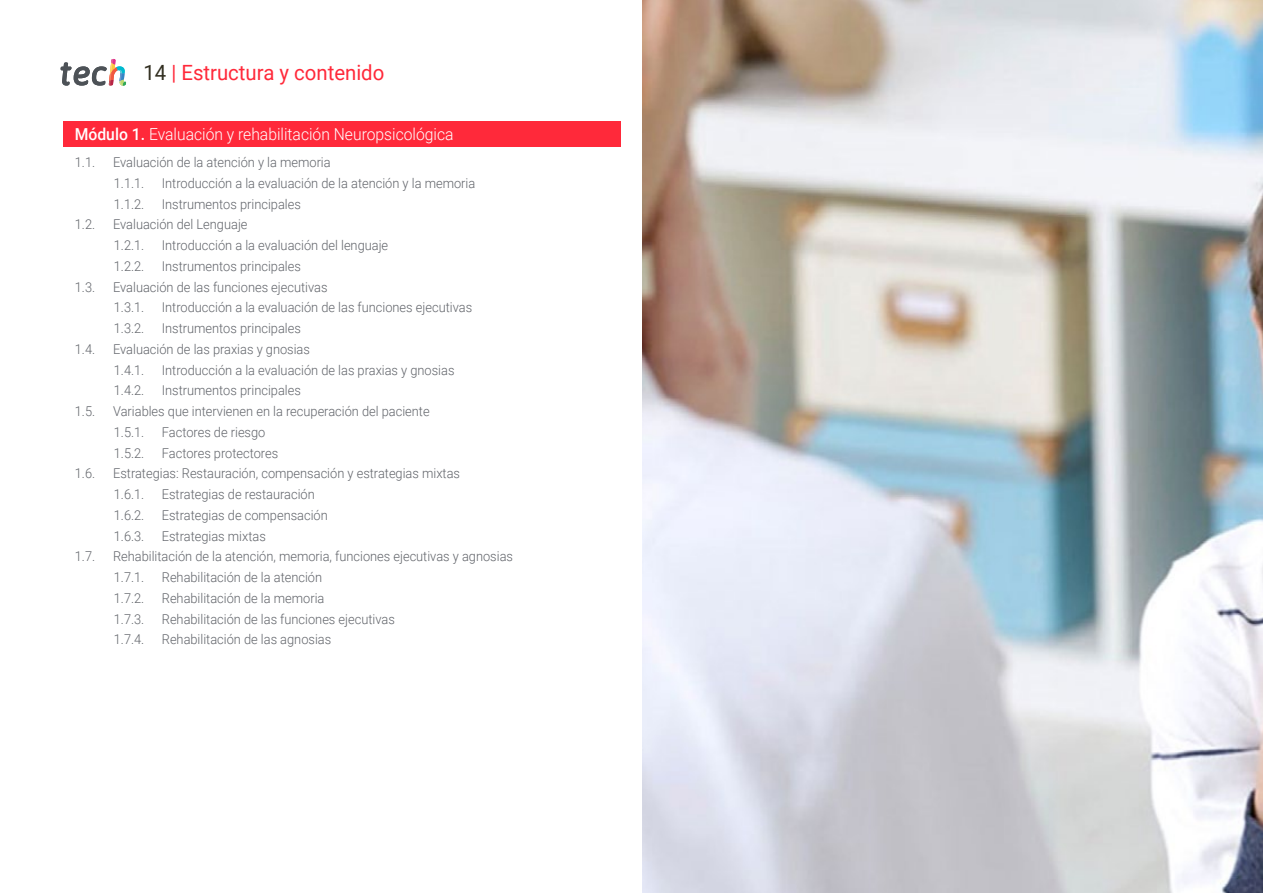
<style>
.page{position:relative;width:1263px;height:893px;background:#fff}
.page>*{position:absolute;margin:0;border:0;box-sizing:border-box;transform-origin:0 0}
.t1{font:21px "Roboto";color:#ff293a}
.t2{font:300 16.5px "Roboto";color:#fff;scale:.95 1}
.t3{font:300 13.5px/20.7px "Roboto";color:#61646a;scale:.95 1}
.s1{color:#312e20}
.s2{font-weight:500}
</style>
<div class="page">
<img style="left:642px;top:0;width:621px;height:893px">
<div style="left:64px;top:121px;width:557px;height:25px;background:#ff293a"></div>
<svg style="left:61px;top:59px;width:65px;height:27px"></svg>
<h1 class="t1" style="left:144px;top:57px;width:242px"><span class="s1">14</span> | Estructura y contenido</h1>
<p class="t2" style="left:75px;top:123px;width:400px"><span class="s2">Módulo 1.</span> Evaluación y rehabilitación Neuropsicológica</p>
<p class="t3" style="left:75px;top:151px;width:23px">1.1.</p>
<p class="t3" style="left:113px;top:151px;width:231px">Evaluación de la atención y la memoria<br>1.1.1.</p>
<p class="t3" style="left:162px;top:172px;width:331px">Introducción a la evaluación de la atención y la memoria</p>
<p class="t3" style="left:114px;top:193px;width:34px">1.1.2.</p>
<p class="t3" style="left:162px;top:193px;width:148px">Instrumentos principales</p>
<p class="t3" style="left:75px;top:214px;width:23px">1.2.</p>
<p class="t3" style="left:113px;top:214px;width:143px">Evaluación del Lenguaje<br>1.2.1.</p>
<p class="t3" style="left:162px;top:234px;width:240px">Introducción a la evaluación del lenguaje</p>
<p class="t3" style="left:114px;top:255px;width:34px">1.2.2.</p>
<p class="t3" style="left:162px;top:255px;width:148px">Instrumentos principales</p>
<p class="t3" style="left:75px;top:276px;width:23px">1.3.</p>
<p class="t3" style="left:113px;top:276px;width:227px">Evaluación de las funciones ejecutivas<br>1.3.1.</p>
<p class="t3" style="left:162px;top:297px;width:328px">Introducción a la evaluación de las funciones ejecutivas</p>
<p class="t3" style="left:114px;top:317px;width:34px">1.3.2.</p>
<p class="t3" style="left:162px;top:317px;width:148px">Instrumentos principales</p>
<p class="t3" style="left:75px;top:338px;width:23px">1.4.</p>
<p class="t3" style="left:113px;top:338px;width:209px">Evaluación de las praxias y gnosias<br>1.4.1.</p>
<p class="t3" style="left:162px;top:359px;width:310px">Introducción a la evaluación de las praxias y gnosias</p>
<p class="t3" style="left:114px;top:380px;width:34px">1.4.2.</p>
<p class="t3" style="left:162px;top:380px;width:148px">Instrumentos principales</p>
<p class="t3" style="left:75px;top:400px;width:23px">1.5.</p>
<p class="t3" style="left:113px;top:400px;width:335px">Variables que intervienen en la recuperación del paciente<br>1.5.1.</p>
<p class="t3" style="left:162px;top:421px;width:111px">Factores de riesgo</p>
<p class="t3" style="left:114px;top:442px;width:34px">1.5.2.</p>
<p class="t3" style="left:162px;top:442px;width:124px">Factores protectores</p>
<p class="t3" style="left:75px;top:463px;width:23px">1.6.</p>
<p class="t3" style="left:113px;top:463px;width:367px">Estrategias: Restauración, compensación y estrategias mixtas<br>1.6.1.</p>
<p class="t3" style="left:162px;top:483px;width:162px">Estrategias de restauración</p>
<p class="t3" style="left:114px;top:504px;width:34px">1.6.2.</p>
<p class="t3" style="left:162px;top:504px;width:176px">Estrategias de compensación</p>
<p class="t3" style="left:114px;top:525px;width:34px">1.6.3.</p>
<p class="t3" style="left:162px;top:525px;width:111px">Estrategias mixtas</p>
<p class="t3" style="left:75px;top:546px;width:23px">1.7.</p>
<p class="t3" style="left:113px;top:546px;width:422px">Rehabilitación de la atención, memoria, funciones ejecutivas y agnosias<br>1.7.1.</p>
<p class="t3" style="left:162px;top:566px;width:170px">Rehabilitación de la atención</p>
<p class="t3" style="left:114px;top:587px;width:34px">1.7.2.</p>
<p class="t3" style="left:162px;top:587px;width:173px">Rehabilitación de la memoria</p>
<p class="t3" style="left:114px;top:608px;width:34px">1.7.3.</p>
<p class="t3" style="left:162px;top:608px;width:247px">Rehabilitación de las funciones ejecutivas</p>
<p class="t3" style="left:114px;top:629px;width:34px">1.7.4.</p>
<p class="t3" style="left:162px;top:629px;width:180px">Rehabilitación de las agnosias</p>
</div>
